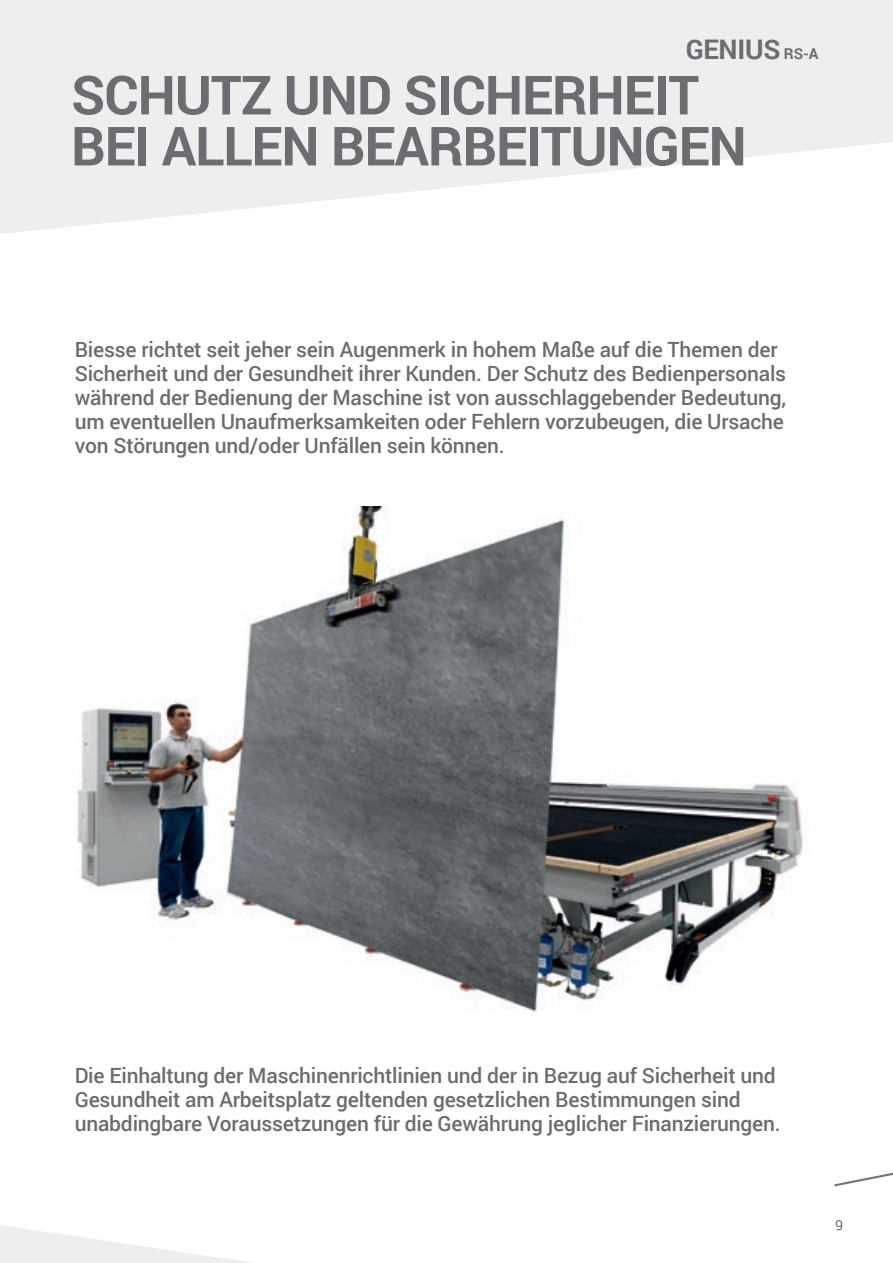
<style>
.page{position:relative;width:893px;height:1263px;background:#fff}
.page>*{position:absolute;margin:0;border:0;box-sizing:border-box;transform-origin:0 0}
.t1{font:700 54px/51px "Roboto";letter-spacing:-.02em;color:#6c6d70}
.t2{font:700 27px "Roboto";letter-spacing:-.01em;color:#6c6d70}
._2_SOTTOTITOLO_ROSSO{font:500 21px/24px "Roboto";letter-spacing:-.01em;color:#6c6d70}
.t3{font:300 13.5px "Roboto";color:#6c6d70}
.s1{font-size:15px}
</style>
<div class="page">
<svg style="left:834px;top:1172px;width:59px;height:14px"></svg>
<svg style="left:0;top:1225px;width:252px;height:38px"></svg>
<svg style="left:0;top:0;width:893px;height:234px;fill:#eeeeef"></svg>
<img style="left:77px;top:507px;width:726px;height:505px">
<p class="t2" style="left:686px;top:30px;width:134px">GENIUS <span class="s1">RS-A</span></p>
<p class="t1" style="left:71px;top:68px;width:677px">SCHUTZ UND SICHERHEIT<br>BEI ALLEN BEARBEITUNGEN</p>
<p class="_2_SOTTOTITOLO_ROSSO" style="left:75px;top:336px;width:713px">Biesse richtet seit jeher sein Augenmerk in hohem Maße auf die Themen der Sicherheit und der Gesundheit ihrer Kunden. Der Schutz des Bedienpersonals während der Bedienung der Maschine ist von ausschlaggebender Bedeutung, um eventuellen Unaufmerksamkeiten oder Fehlern vorzubeugen, die Ursache von Störungen und/oder Unfällen sein können.</p>
<p class="_2_SOTTOTITOLO_ROSSO" style="left:75px;top:1062px;width:707px">Die Einhaltung der Maschinenrichtlinien und der in Bezug auf Sicherheit und<br>Gesundheit am Arbeitsplatz geltenden gesetzlichen Bestimmungen sind unabdingbare Voraussetzungen für die Gewährung jeglicher Finanzierungen.</p>
<p class="t3" style="left:836px;top:1215px;width:9px">9</p>
</div>
